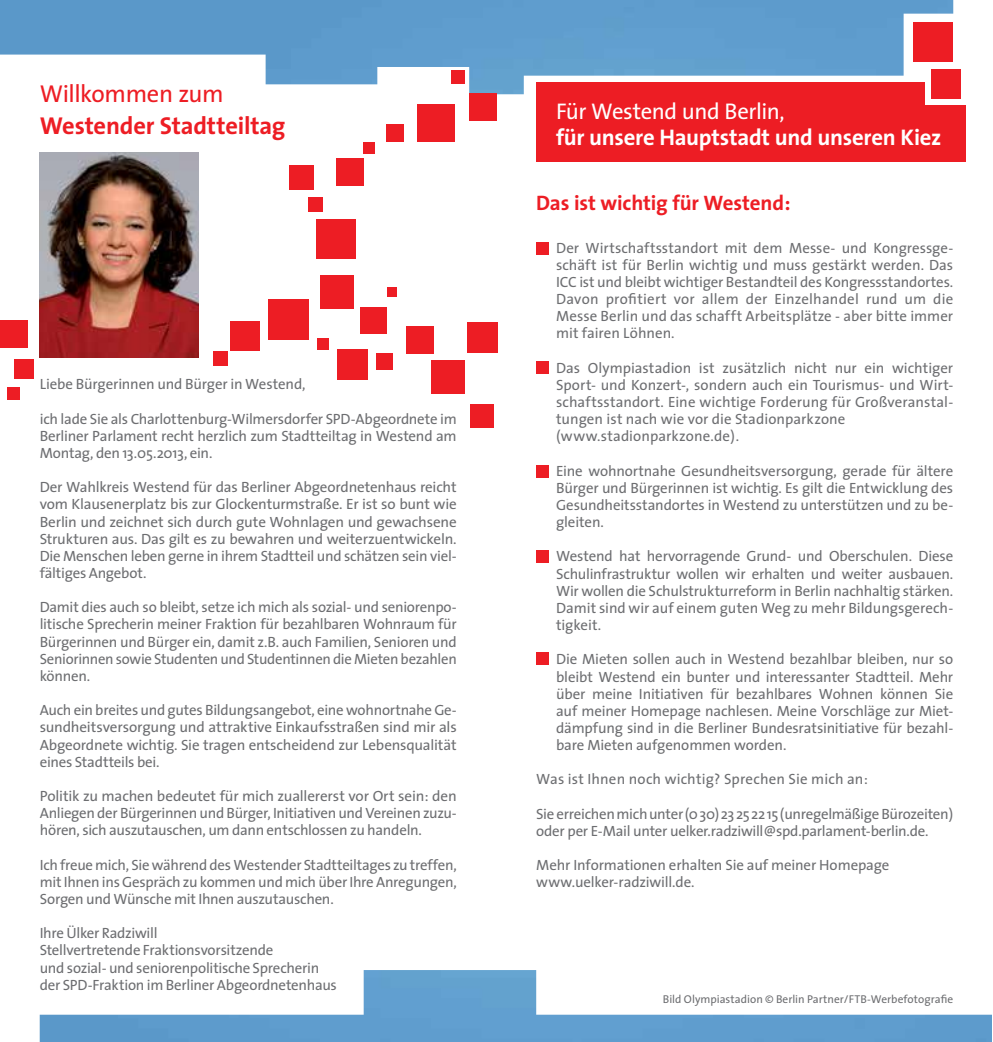
<style>
.page{position:relative;width:993px;height:1042px;background:#fff}
.page>*{position:absolute;margin:0;border:0;box-sizing:border-box;transform-origin:0 0}
.t1{font:700 24.5px "The Sans";letter-spacing:-.005em;color:#ed1d24}
.t2{font:24.5px "The Sans";letter-spacing:-.02em;color:#ed1d24}
.t3{font:700 22.75px "The Sans";letter-spacing:-.01em;color:#fff}
.t4{font:22.75px "The Sans";letter-spacing:-.02em;color:#fff}
.t5{font:700 21px "The Sans";letter-spacing:-.01em;color:#ed1d24}
.t6{font:14.88px/17.2px "The Sans";letter-spacing:-.01em;color:#6d6e71;text-align:justify}
.t7{font:14.88px "The Sans";letter-spacing:.01em;color:#6d6e71}
.t8{font:11.38px "The Sans";color:#6d6e71}
</style>
<div class="page">
<img style="left:0;top:0;width:952px;height:94px">
<img style="left:40px;top:970px;width:950px;height:72px">
<img style="left:40px;top:153px;width:158px;height:204px">
<div style="left:913px;top:22px;width:39px;height:40px;background:#ed1d24"></div>
<div style="left:469px;top:94px;width:27px;height:27px;background:#ed1d24"></div>
<div style="left:14px;top:359px;width:20px;height:19px;background:#ed1d24"></div>
<div style="left:7px;top:387px;width:13px;height:12px;background:#ed1d24"></div>
<div style="left:0;top:320px;width:27px;height:27px;background:#ed1d24"></div>
<div style="left:451px;top:70px;width:14px;height:14px;background:#ed1d24"></div>
<div style="left:469px;top:404px;width:24px;height:24px;background:#ed1d24"></div>
<div style="left:466px;top:322px;width:31px;height:31px;background:#ed1d24"></div>
<div style="left:406px;top:327px;width:27px;height:27px;background:#ed1d24"></div>
<div style="left:360px;top:308px;width:26px;height:26px;background:#ed1d24"></div>
<div style="left:430px;top:360px;width:34px;height:34px;background:#ed1d24"></div>
<div style="left:337px;top:349px;width:31px;height:31px;background:#ed1d24"></div>
<div style="left:376px;top:353px;width:16px;height:16px;background:#ed1d24"></div>
<div style="left:417px;top:104px;width:37px;height:37px;background:#ed1d24"></div>
<div style="left:317px;top:339px;width:11px;height:11px;background:#ed1d24"></div>
<div style="left:363px;top:143px;width:11px;height:11px;background:#ed1d24"></div>
<div style="left:320px;top:275px;width:33px;height:33px;background:#ed1d24"></div>
<div style="left:316px;top:219px;width:40px;height:40px;background:#ed1d24"></div>
<div style="left:289px;top:165px;width:25px;height:24px;background:#ed1d24"></div>
<div style="left:308px;top:197px;width:15px;height:15px;background:#ed1d24"></div>
<div style="left:336px;top:159px;width:27px;height:27px;background:#ed1d24"></div>
<div style="left:387px;top:287px;width:10px;height:10px;background:#ed1d24"></div>
<div style="left:230px;top:321px;width:30px;height:30px;background:#ed1d24"></div>
<div style="left:267px;top:299px;width:41px;height:40px;background:#ed1d24"></div>
<div style="left:386px;top:124px;width:17px;height:17px;background:#ed1d24"></div>
<div style="left:212px;top:351px;width:15px;height:15px;background:#ed1d24"></div>
<div style="left:536px;top:83px;width:429px;height:79px;background:#ed1d24"></div>
<div style="left:924px;top:75px;width:43px;height:30px;background:#fff"></div>
<div style="left:931px;top:69px;width:29px;height:30px;background:#ed1d24"></div>
<div style="left:536px;top:242px;width:12px;height:12px;background:#ed1d24"></div>
<div style="left:536px;top:361px;width:12px;height:13px;background:#ed1d24"></div>
<div style="left:536px;top:465px;width:12px;height:12px;background:#ed1d24"></div>
<div style="left:536px;top:550px;width:12px;height:12px;background:#ed1d24"></div>
<div style="left:536px;top:653px;width:12px;height:12px;background:#ed1d24"></div>
<h1 class="t2" style="left:40px;top:73px;width:185px">Willkommen zum</h1>
<h1 class="t1" style="left:40px;top:105px;width:247px">Westender Stadtteiltag</h1>
<p class="t6" style="left:40px;top:375px;width:267px">Liebe Bürgerinnen und Bürger in Westend,</p>
<p class="t6" style="left:40px;top:409px;width:418px">ich lade Sie als Charlottenburg-Wilmersdorfer SPD-Abgeordnete im Berliner Parlament recht herzlich zum Stadtteiltag in Westend am Montag, den 13.05.2013, ein.</p>
<p class="t6" style="left:40px;top:478px;width:418px">Der Wahlkreis Westend für das Berliner Abgeordnetenhaus reicht vom Klausenerplatz bis zur Glockenturmstraße. Er ist so bunt wie Berlin und zeichnet sich durch gute Wohnlagen und gewachsene Strukturen aus. Das gilt es zu bewahren und weiterzuentwickeln.<br>Die Menschen leben gerne in ihrem Stadtteil und schätzen sein viel&shy;fältiges Angebot.</p>
<p class="t6" style="left:40px;top:598px;width:418px">Damit dies auch so bleibt, setze ich mich als sozial- und seniorenpo&shy;litische Sprecherin meiner Fraktion für bezahlbaren Wohnraum für Bürgerinnen und Bürger ein, damit z.B. auch Familien, Senioren und Seniorinnen sowie Studenten und Studentinnen die Mieten bezahlen können.</p>
<p class="t6" style="left:40px;top:701px;width:418px">Auch ein breites und gutes Bildungsangebot, eine wohnortnahe Ge&shy;sundheitsversorgung und attraktive Einkaufsstraßen sind mir als Abgeordnete wichtig. Sie tragen entscheidend zur Lebensqualität eines Stadtteils bei.</p>
<p class="t6" style="left:40px;top:787px;width:418px">Politik zu machen bedeutet für mich zuallererst vor Ort sein: den Anliegen der Bürgerinnen und Bürger, Initiativen und Vereinen zuzu&shy;hören, sich auszutauschen, um dann entschlossen zu handeln.</p>
<p class="t6" style="left:40px;top:855px;width:418px">Ich freue mich, Sie während des Westender Stadtteiltages zu treffen, mit Ihnen ins Gespräch zu kommen und mich über Ihre Anregungen, Sorgen und Wünsche mit Ihnen auszutauschen.</p>
<p class="t6" style="left:40px;top:924px;width:299px;text-align:left">Ihre Ülker Radziwill<br>Stellvertretende Fraktionsvorsitzende<br>und sozial- und seniorenpolitische Sprecherin der SPD-Fraktion im Berliner Abgeordnetenhaus</p>
<h2 class="t4" style="left:556px;top:92px;width:230px">Für Westend und Berlin,</h2>
<h2 class="t3" style="left:556px;top:118px;width:386px">für unsere Hauptstadt und unseren Kiez</h2>
<h3 class="t5" style="left:536px;top:186px;width:256px">Das ist wichtig für Westend:</h3>
<p class="t6" style="left:556px;top:239px;width:398px">Der Wirtschaftsstandort mit dem Messe- und Kongressge&shy;schäft ist für Berlin wichtig und muss gestärkt werden. Das ICC ist und bleibt wichtiger Bestandteil des Kongressstandortes.<br>Davon profitiert vor allem der Einzelhandel rund um die Messe Berlin und das schafft Arbeitsplätze - aber bitte immer mit fairen Löhnen.</p>
<p class="t6" style="left:556px;top:359px;width:398px;text-align:left">Das Olympiastadion ist zusätzlich nicht nur ein wichtiger Sport- und Konzert-, sondern auch ein Tourismus- und Wirt&shy;schaftsstandort. Eine wichtige Forderung für Großveranstal&shy;tungen ist nach wie vor die Stadionparkzone (www.stadionparkzone.de).</p>
<p class="t6" style="left:556px;top:462px;width:398px">Eine wohnortnahe Gesundheitsversorgung, gerade für ältere Bürger und Bürgerinnen ist wichtig. Es gilt die Entwicklung des Gesundheitsstandortes in Westend zu unterstützen und zu be&shy;gleiten.</p>
<p class="t6" style="left:556px;top:547px;width:398px">Westend hat hervorragende Grund- und Oberschulen. Diese Schulinfrastruktur wollen wir erhalten und weiter ausbauen.<br>Wir wollen die Schulstrukturreform in Berlin nachhaltig stärken.<br>Damit sind wir auf einem guten Weg zu mehr Bildungsgerech&shy;tigkeit.</p>
<p class="t6" style="left:556px;top:650px;width:398px">Die Mieten sollen auch in Westend bezahlbar bleiben, nur so bleibt Westend ein bunter und interessanter Stadtteil. Mehr über meine Initiativen für bezahlbares Wohnen können Sie auf meiner Homepage nachlesen. Meine Vorschläge zur Miet&shy;dämpfung sind in die Berliner Bundesratsinitiative für bezahl&shy;bare Mieten aufgenommen worden.</p>
<p class="t7" style="left:536px;top:767px;width:333px">Was ist Ihnen noch wichtig? Sprechen Sie mich an:</p>
<p class="t6" style="left:536px;top:805px;width:418px">Sie erreichen mich unter (0 30) 23 25 22 15 (unregelmäßige Bürozeiten) oder per E-Mail unter uelker.radziwill@spd.parlament-berlin.de.</p>
<p class="t6" style="left:536px;top:856px;width:354px">Mehr Informationen erhalten Sie auf meiner Homepage www.uelker-radziwill.de.</p>
<p class="t8" style="left:662px;top:990px;width:292px">Bild Olympiastadion © Berlin Partner/FTB-Werbefotografie</p>
</div>
